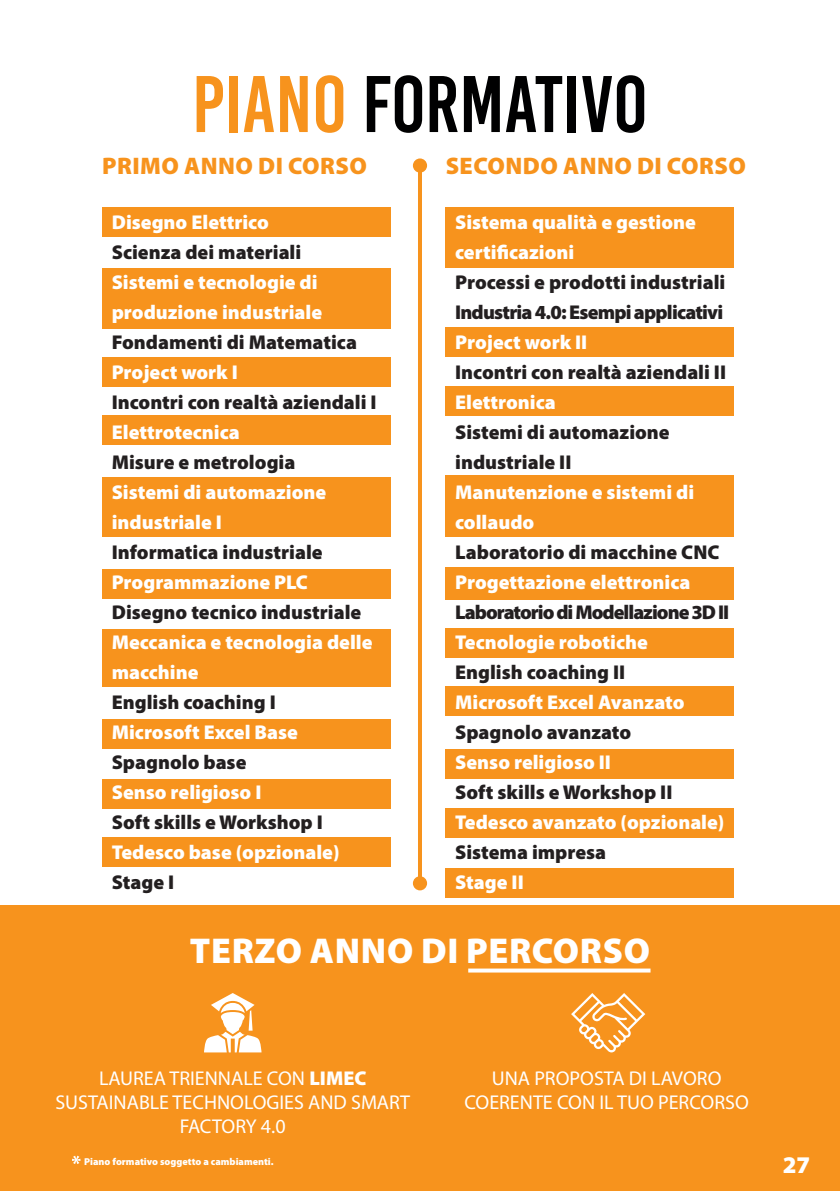
<style>
.page{position:relative;width:840px;height:1191px;background:#fff}
.page>*{position:absolute;margin:0;border:0;box-sizing:border-box;transform-origin:0 0}
.t1{font:80px "Bebas Kai";color:#000001}
.t2{font:900 36px "Myriad Pro";letter-spacing:.02em;color:#fff}
.t3{font:900 24px "Myriad Pro";letter-spacing:.02em;color:#f7931d}
.t4{font:900 24px "Myriad Pro";color:#fff}
.t5{font:900 20px/30px "Myriad Pro";color:#fff}
.t6{font:900 20px/30px "Myriad Pro";color:#231f20}
.t7{font:20px/24px "Myriad Pro";color:#fff;text-align:center}
.t8{font:900 20px "Myriad Pro";letter-spacing:-.05em;color:#231f20}
.t9{font:900 10px "Myriad Pro";color:#fff}
.s1{color:#f7931d}
.s2{font-weight:900}
.s3{font-weight:400}
</style>
<div class="page">
<div style="left:0;top:1141px;width:839px;height:50px;background:#f7931d"></div>
<div style="left:102px;top:208px;width:288px;height:29px;background:#f7931d"></div>
<div style="left:102px;top:357px;width:288px;height:30px;background:#f7931d"></div>
<div style="left:102px;top:415px;width:288px;height:30px;background:#f7931d"></div>
<div style="left:445px;top:208px;width:288px;height:60px;background:#f7931d"></div>
<div style="left:102px;top:268px;width:288px;height:60px;background:#f7931d"></div>
<div style="left:445px;top:328px;width:288px;height:29px;background:#f7931d"></div>
<div style="left:445px;top:387px;width:288px;height:29px;background:#f7931d"></div>
<div style="left:445px;top:567px;width:288px;height:32px;background:#f7931d"></div>
<div style="left:445px;top:628px;width:288px;height:30px;background:#f7931d"></div>
<div style="left:445px;top:475px;width:288px;height:61px;background:#f7931d"></div>
<div style="left:102px;top:477px;width:288px;height:59px;background:#f7931d"></div>
<div style="left:445px;top:686px;width:288px;height:30px;background:#f7931d"></div>
<div style="left:102px;top:569px;width:288px;height:29px;background:#f7931d"></div>
<div style="left:102px;top:629px;width:288px;height:57px;background:#f7931d"></div>
<div style="left:102px;top:719px;width:288px;height:30px;background:#f7931d"></div>
<div style="left:102px;top:778px;width:288px;height:30px;background:#f7931d"></div>
<div style="left:102px;top:837px;width:288px;height:30px;background:#f7931d"></div>
<div style="left:445px;top:749px;width:288px;height:29px;background:#f7931d"></div>
<div style="left:445px;top:808px;width:288px;height:29px;background:#f7931d"></div>
<div style="left:445px;top:868px;width:288px;height:30px;background:#f7931d"></div>
<div style="left:0;top:905px;width:839px;height:236px;background:#f7931d"></div>
<svg style="left:204px;top:993px;width:57px;height:59px"></svg>
<svg style="left:571px;top:993px;width:74px;height:59px"></svg>
<svg style="left:468px;top:968px;width:182px;height:4px"></svg>
<hr style="left:418px;top:166px;width:4px;height:717px;background:#f7931d">
<svg style="left:412px;top:158px;width:15px;height:15px"></svg>
<div style="left:412px;top:876px;width:15px;height:14px;background:#f7931d;border-radius:50%"></div>
<svg style="left:72px;top:1155px;width:8px;height:9px"></svg>
<h1 class="t1" style="left:192px;top:61px;width:457px"><span class="s1">PIANO</span> FORMATIVO</h1>
<p class="t3" style="left:102px;top:150px;width:266px">PRIMO ANNO DI CORSO</p>
<p class="t3" style="left:445px;top:150px;width:301px">SECONDO ANNO DI CORSO</p>
<p class="t5" style="left:112px;top:206px;width:158px">Disegno Elettrico</p>
<p class="t6" style="left:112px;top:236px;width:191px">Scienza dei materiali</p>
<p class="t5" style="left:112px;top:266px;width:212px">Sistemi e tecnologie di produzione industriale</p>
<p class="t6" style="left:112px;top:326px;width:247px">Fondamenti di Matematica</p>
<p class="t5" style="left:112px;top:356px;width:127px">Project work I</p>
<p class="t6" style="left:112px;top:386px;width:266px">Incontri con realtà aziendali I</p>
<p class="t5" style="left:112px;top:416px;width:130px">Elettrotecnica</p>
<p class="t6" style="left:112px;top:446px;width:185px">Misure e metrologia</p>
<p class="t5" style="left:112px;top:476px;width:216px">Sistemi di automazione industriale I</p>
<p class="t6" style="left:112px;top:536px;width:212px">Informatica industriale</p>
<p class="t5" style="left:112px;top:566px;width:198px">Programmazione PLC</p>
<p class="t6" style="left:112px;top:596px;width:251px">Disegno tecnico industriale</p>
<p class="t5" style="left:112px;top:626px;width:262px">Meccanica e tecnologia delle macchine</p>
<p class="t6" style="left:112px;top:686px;width:165px">English coaching I</p>
<p class="t5" style="left:112px;top:716px;width:188px">Microsoft Excel Base</p>
<p class="t6" style="left:112px;top:746px;width:136px">Spagnolo base</p>
<p class="t5" style="left:112px;top:776px;width:151px">Senso religioso I</p>
<p class="t6" style="left:112px;top:806px;width:212px">Soft skills e Workshop I</p>
<p class="t5" style="left:112px;top:836px;width:229px">Tedesco base (opzionale)</p>
<p class="t6" style="left:112px;top:866px;width:64px">Stage I</p>
<p class="t5" style="left:455px;top:206px;width:242px">Sistema qualità e gestione certificazioni</p>
<p class="t6" style="left:455px;top:266px;width:271px">Processi e prodotti industriali<br>Industria 4.0: Esempi applicativi</p>
<p class="t5" style="left:455px;top:326px;width:134px">Project work II</p>
<p class="t6" style="left:455px;top:356px;width:272px">Incontri con realtà aziendali II</p>
<p class="t5" style="left:455px;top:386px;width:102px">Elettronica</p>
<p class="t6" style="left:455px;top:416px;width:216px">Sistemi di automazione industriale II</p>
<p class="t5" style="left:455px;top:476px;width:240px">Manutenzione e sistemi di collaudo</p>
<p class="t6" style="left:455px;top:536px;width:266px">Laboratorio di macchine CNC</p>
<p class="t5" style="left:455px;top:566px;width:237px">Progettazione elettronica</p>
<p class="t8" style="left:455px;top:599px;width:275px">Laboratorio di Modellazione 3D II</p>
<p class="t5" style="left:455px;top:626px;width:194px">Tecnologie robotiche</p>
<p class="t6" style="left:455px;top:656px;width:171px">English coaching II</p>
<p class="t5" style="left:455px;top:686px;width:231px">Microsoft Excel Avanzato</p>
<p class="t6" style="left:455px;top:716px;width:177px">Spagnolo avanzato</p>
<p class="t5" style="left:455px;top:746px;width:157px">Senso religioso II</p>
<p class="t6" style="left:455px;top:776px;width:219px">Soft skills e Workshop II</p>
<p class="t5" style="left:455px;top:806px;width:271px">Tedesco avanzato (opzionale)</p>
<p class="t6" style="left:455px;top:836px;width:152px">Sistema impresa</p>
<p class="t5" style="left:455px;top:866px;width:70px">Stage II</p>
<h2 class="t2" style="left:190px;top:926px;width:461px">TERZO ANNO DI PERCORSO</h2>
<p class="t7" style="left:55px;top:1066px;width:356px">LAUREA TRIENNALE CON <span class="s2">LIMEC<br></span>SUSTAINABLE TECHNOLOGIES AND SMART<br>FACTORY 4.0</p>
<p class="t7" style="left:464px;top:1066px;width:286px">UNA PROPOSTA DI LAVORO<br>COERENTE CON IL TUO PERCORSO</p>
<p class="t9" style="left:84px;top:1154px;width:191px">Piano formativo soggetto a cambiamenti.</p>
<p class="t4" style="left:782px;top:1149px;width:30px">27<span class="s3">27</span></p>
</div>
